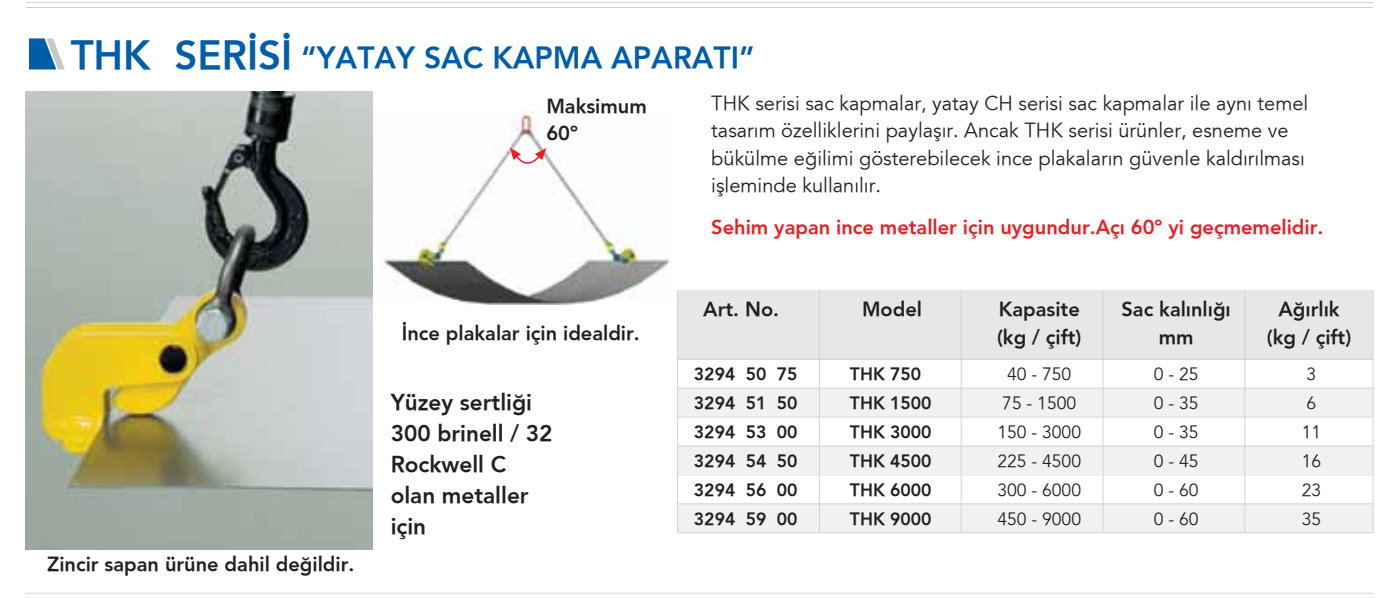
<style>
.page{position:relative;width:1399px;height:598px;background:#fff}
.page>*{position:absolute;margin:0;border:0;box-sizing:border-box;transform-origin:0 0}
.t1{font:800 30px "Avenir";color:#005daa}
.t2{font:800 22.5px/30.8px "Avenir";color:#231f20}
.t3{font:20px/27.5px "Avenir";color:#231f20}
.t4{font:800 20px/27.5px "Avenir";color:#231f20}
.t5{font:800 20px "Avenir";color:#ed1d24}
.t6{font:800 17.5px/29px "Avenir";color:#231f20;text-align:justify}
.t7{font:17.5px/29px "Avenir";color:#231f20;text-align:center}
.s1{font-size:40px}
</style>
<div class="page">
<img style="left:26px;top:92px;width:346px;height:457px">
<svg style="left:29px;top:38px;width:36px;height:31px"></svg>
<img style="left:384px;top:111px;width:286px;height:193px">
<svg style="left:510px;top:148px;width:36px;height:17px"></svg>
<hr style="left:26px;top:2px;width:1346px;height:1px;background:#d1d3d4">
<hr style="left:26px;top:7px;width:1346px;height:1px;background:#d1d3d4">
<div style="left:677px;top:503px;width:695px;height:29px;background:#f1f1f2"></div>
<hr style="left:677px;top:474px;width:695px;height:1px;background:#d1d3d4">
<hr style="left:677px;top:503px;width:695px;height:1px;background:#d1d3d4">
<hr style="left:677px;top:532px;width:695px;height:1px;background:#d1d3d4">
<div style="left:677px;top:445px;width:695px;height:29px;background:#f1f1f2"></div>
<div style="left:677px;top:290px;width:695px;height:69px;background:#e6e7e8"></div>
<div style="left:677px;top:388px;width:695px;height:29px;background:#f1f1f2"></div>
<hr style="left:677px;top:358px;width:695px;height:1px;background:#d1d3d4">
<hr style="left:677px;top:387px;width:695px;height:1px;background:#d1d3d4">
<hr style="left:677px;top:416px;width:695px;height:1px;background:#d1d3d4">
<hr style="left:677px;top:445px;width:695px;height:1px;background:#d1d3d4">
<hr style="left:677px;top:290px;width:1px;height:242px;background:#d1d3d4">
<hr style="left:1372px;top:290px;width:1px;height:242px;background:#d1d3d4">
<hr style="left:818px;top:290px;width:1px;height:242px;background:#d1d3d4">
<hr style="left:960px;top:290px;width:1px;height:242px;background:#d1d3d4">
<hr style="left:1102px;top:290px;width:1px;height:242px;background:#d1d3d4">
<hr style="left:1244px;top:290px;width:1px;height:242px;background:#d1d3d4">
<hr style="left:26px;top:592px;width:1346px;height:1px;background:#d1d3d4">
<hr style="left:26px;top:597px;width:1346px;height:1px;background:#d1d3d4">
<p class="t1" style="left:71px;top:40px;width:685px"><span class="s1">THK SER‹S‹</span> “YATAY SAC KAPMA APARATI”</p>
<p class="t3" style="left:711px;top:90px;width:598px">THK serisi sac kapmalar, yatay CH serisi sac kapmalar ile ayn› temel tasar›m özelliklerini paylaş›r. Ancak THK serisi ürünler, esneme ve bükülme eğilimi gösterebilecek ince plakalar›n güvenle kald›r›lmas› işleminde kullan›l›r.</p>
<p class="t5" style="left:711px;top:215px;width:613px">Sehim yapan ince metaller için uygundur.Aç› 60º yi geçmemelidir.</p>
<p class="t4" style="left:546px;top:92px;width:102px">Maksimum<br>60º</p>
<p class="t4" style="left:47px;top:550px;width:309px">Zincir sapan ürüne dahil değildir.</p>
<p class="t4" style="left:402px;top:318px;width:239px">‹nce plakalar için idealdir.</p>
<p class="t2" style="left:390px;top:386px;width:163px">Yüzey sertliği<br>300 brinell / 32<br>Rockwell C olan metaller için</p>
<p class="t4" style="left:703px;top:295px;width:77px">Art. No.</p>
<p class="t4" style="left:862px;top:295px;width:61px">Model</p>
<p class="t4" style="left:996px;top:295px;width:86px">Kapasite (kg / çift)</p>
<p class="t4" style="left:1121px;top:295px;width:111px;text-align:center">Sac kalınlığı mm</p>
<p class="t4" style="left:1266px;top:295px;width:86px;text-align:center">Ağırlık (kg / çift)</p>
<p class="t6" style="left:694px;top:359px;width:105px">3294 50 75<br>3294 51 50<br>3294 53 00<br>3294 54 50<br>3294 56 00<br>3294 59 00</p>
<p class="t6" style="left:849px;top:359px;width:83px;text-align:left">THK 750<br>THK 1500<br>THK 3000<br>THK 4500<br>THK 6000<br>THK 9000</p>
<p class="t7" style="left:997px;top:360px;width:85px">40 - 750<br>75 - 1500<br>150 - 3000<br>225 - 4500<br>300 - 6000<br>450 - 9000</p>
<p class="t7" style="left:1153px;top:360px;width:46px;text-align:justify">0 - 25<br>0 - 35<br>0 - 35<br>0 - 45<br>0 - 60<br>0 - 60</p>
<p class="t7" style="left:1301px;top:360px;width:21px;text-align:left">3<br>6<br>11<br>16<br>23<br>35</p>
</div>
